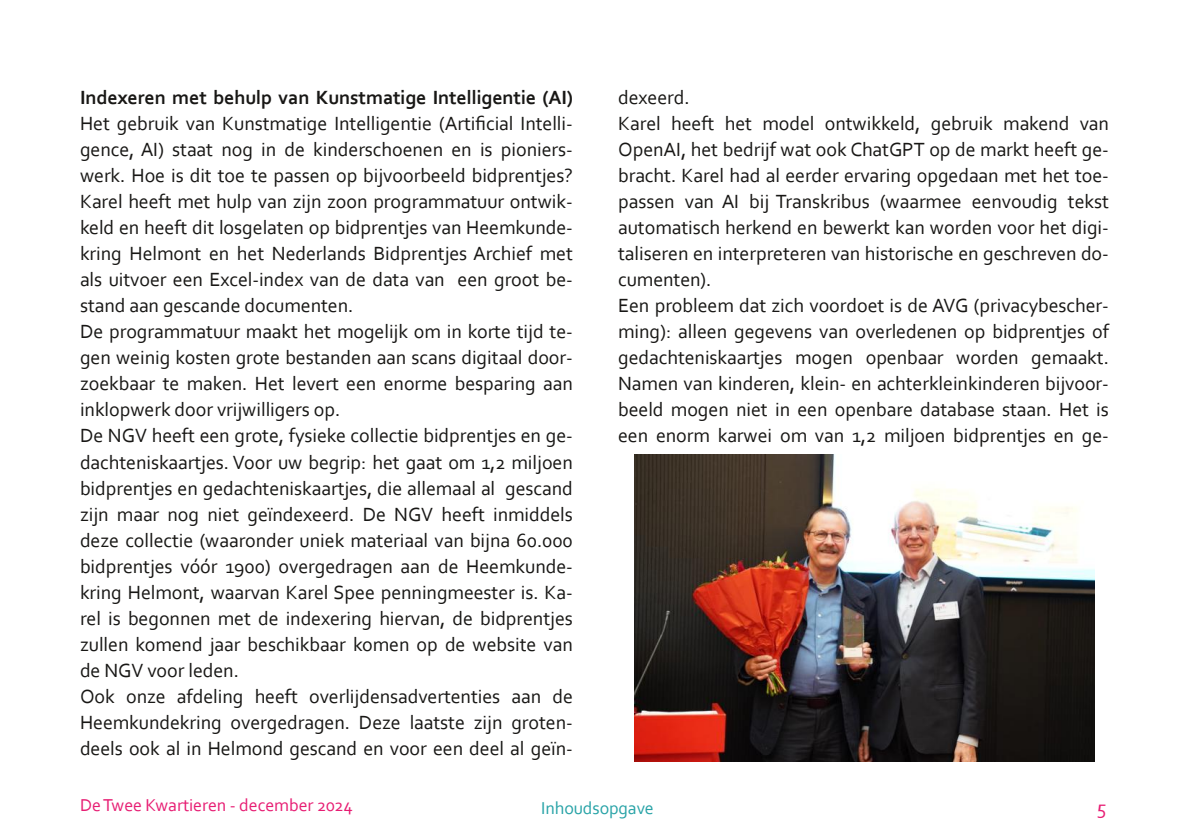
<style>
.page{position:relative;width:1191px;height:840px;background:#fff}
.page>*{position:absolute;margin:0;border:0;box-sizing:border-box;transform-origin:0 0}
.t1{font:20px/26px "Corbel";letter-spacing:-.005em;color:#181715}
.t2{font:700 20px "Corbel";letter-spacing:-.005em;color:#181715}
.t3{font:20px "Corbel";color:#e71d73}
.t4{font:18px "Corbel";letter-spacing:-.005em;color:#e71d73}
.t5{font:18px "Corbel";letter-spacing:-.005em;color:#28a3a7}
</style>
<div class="page">
<img style="left:634px;top:454px;width:460px;height:307px">
<p class="t2" style="left:80px;top:89px;width:494px">Indexeren met behulp van Kunstmatige Intelligentie (AI)</p>
<p class="t1" style="left:80px;top:112px;width:494px">Het gebruik van Kunstmatige Intelligentie (Artificial Intelli‐ gence, AI) staat nog in de kinderschoenen en is pioniers‐ werk. Hoe is dit toe te passen op bijvoorbeeld bidprentjes?<br>Karel heeft met hulp van zijn zoon programmatuur ontwik‐ keld en heeft dit losgelaten op bidprentjes van Heemkunde‐ kring Helmont en het Nederlands Bidprentjes Archief met als uitvoer een Excel‐index van de data van een groot be‐ stand aan gescande documenten.<br>De programmatuur maakt het mogelijk om in korte tijd te‐ gen weinig kosten grote bestanden aan scans digitaal door‐ zoekbaar te maken. Het levert een enorme besparing aan inklopwerk door vrijwilligers op.<br>De NGV heeft een grote, fysieke collectie bidprentjes en ge‐ dachteniskaartjes. Voor uw begrip: het gaat om 1,2 miljoen bidprentjes en gedachteniskaartjes, die allemaal al gescand zijn maar nog niet geïndexeerd. De NGV heeft inmiddels deze collectie (waaronder uniek materiaal van bijna 60.000 bidprentjes vóór 1900) overgedragen aan de Heemkunde‐ kring Helmont, waarvan Karel Spee penningmeester is. Ka‐ rel is begonnen met de indexering hiervan, de bidprentjes zullen komend jaar beschikbaar komen op de website van de NGV voor leden.<br>Ook onze afdeling heeft overlijdensadvertenties aan de Heemkundekring overgedragen. Deze laatste zijn groten‐ deels ook al in Helmond gescand en voor een deel al geïn‐</p>
<p class="t1" style="left:618px;top:86px;width:492px">dexeerd.<br>Karel heeft het model ontwikkeld, gebruik makend van OpenAI, het bedrijf wat ook ChatGPT op de markt heeft ge‐ bracht. Karel had al eerder ervaring opgedaan met het toe‐ passen van AI bij Transkribus (waarmee eenvoudig tekst automatisch herkend en bewerkt kan worden voor het digi‐ taliseren en interpreteren van historische en geschreven do‐ cumenten).<br>Een probleem dat zich voordoet is de AVG (privacybescher‐ ming): alleen gegevens van overledenen op bidprentjes of gedachteniskaartjes mogen openbaar worden gemaakt.<br>Namen van kinderen, klein‐ en achterkleinkinderen bijvoor‐ beeld mogen niet in een openbare database staan. Het is een enorm karwei om van 1,2 miljoen bidprentjes en ge‐</p>
<p class="t4" style="left:80px;top:796px;width:274px">DeTwee Kwartieren ‐ december 2024</p>
<p class="t5" style="left:541px;top:799px;width:114px">Inhoudsopgave</p>
<p class="t3" style="left:1096px;top:798px;width:11px">5</p>
</div>
